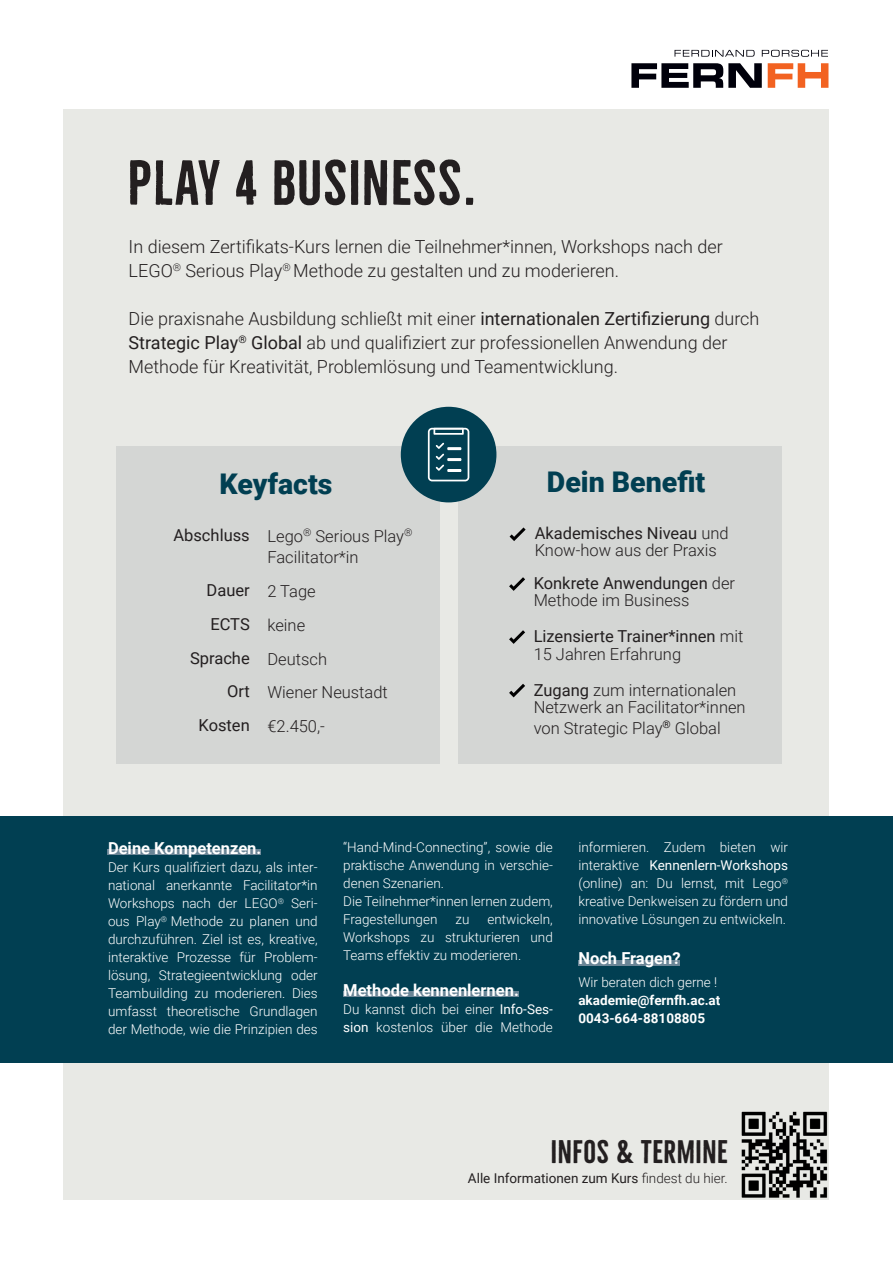
<style>
.page{position:relative;width:893px;height:1263px;background:#fff}
.page>*{position:absolute;margin:0;border:0;box-sizing:border-box;transform-origin:0 0}
.Subtitile{font:700 58.5px "Bellfort";letter-spacing:.02em;color:#231f20}
.Subtitile-2{font:700 30px "Bellfort";letter-spacing:.02em;color:#231f20}
.t1{font:900 28.5px "Roboto";color:#013f52}
.Body3_T{font:300 18px/24px "Roboto";color:#231f20}
.Body3_T-2{font:300 16.5px/16.5px "Roboto";color:#231f20}
.Body3_T-3{font:16.5px/18px "Roboto";color:#231f20}
.t2{font:700 16.5px "Roboto";color:#fff}
.t3{font:300 13.5px/18px "Roboto";color:#fff;text-align:justify}
.t4{font:700 13.5px/18px "Roboto";color:#fff}
.t5{font:13.5px "Roboto";color:#231f20}
.s1{font-weight:400}
.s2{font-weight:300}
</style>
<div class="page">
<div style="left:64px;top:110px;width:765px;height:1090px;background:#e8e9e5"></div>
<div style="left:116px;top:447px;width:324px;height:317px;background:#d4d6d4"></div>
<div style="left:458px;top:447px;width:324px;height:317px;background:#d4d6d4"></div>
<div style="left:401px;top:407px;width:95px;height:95px;background:#013f52;border-radius:50%"></div>
<svg style="left:428px;top:428px;width:41px;height:53px"></svg>
<div style="left:0;top:816px;width:893px;height:246px;background:#013f52"></div>
<svg style="left:631px;top:63px;width:131px;height:25px"></svg>
<svg style="left:768px;top:63px;width:60px;height:25px"></svg>
<svg style="left:674px;top:50px;width:81px;height:7px"></svg>
<svg style="left:762px;top:50px;width:66px;height:7px"></svg>
<svg style="left:510px;top:527px;width:16px;height:14px"></svg>
<svg style="left:509px;top:577px;width:16px;height:14px"></svg>
<svg style="left:509px;top:630px;width:16px;height:14px"></svg>
<svg style="left:509px;top:684px;width:16px;height:13px"></svg>
<img style="left:741px;top:1111px;width:87px;height:87px">
<div style="left:107px;top:849px;width:153px;height:6px;background:#6b8697"></div>
<div style="left:343px;top:991px;width:176px;height:5px;background:#6b8697"></div>
<div style="left:578px;top:960px;width:101px;height:5px;background:#6b8697"></div>
<p class="Subtitile" style="left:128px;top:148px;width:350px">play 4 BUSINESS.</p>
<p class="Body3_T" style="left:129px;top:234px;width:596px">In diesem Zertifikats-Kurs lernen die Teilnehmer*innen, Workshops nach der<br>LEGO<sup>®</sup> Serious Play<sup>®</sup> Methode zu gestalten und zu moderieren.</p>
<p class="Body3_T" style="left:129px;top:306px;width:632px">Die praxisnahe Ausbildung schließt mit einer <span class="s1">internationalen Zertifizierung</span> durch<br><span class="s1">Strategic Play</span><sup>®</sup> <span class="s1">Global</span> ab und qualifiziert zur professionellen Anwendung der<br>Methode für Kreativität, Problemlösung und Teamentwicklung.</p>
<p class="t1" style="left:220px;top:464px;width:114px">Keyfacts</p>
<p class="t1" style="left:547px;top:462px;width:160px">Dein Benefit</p>
<p class="Body3_T-3" style="left:173px;top:526px;width:78px">Abschluss</p>
<p class="Body3_T-3" style="left:207px;top:581px;width:45px">Dauer</p>
<p class="Body3_T-3" style="left:210px;top:614px;width:41px">ECTS</p>
<p class="Body3_T-3" style="left:190px;top:648px;width:61px">Sprache</p>
<p class="Body3_T-3" style="left:227px;top:682px;width:24px">Ort</p>
<p class="Body3_T-3" style="left:199px;top:716px;width:53px">Kosten</p>
<p class="Body3_T-2" style="left:267px;top:525px;width:147px;line-height:21px">Lego<sup>®</sup> Serious Play<sup>®<br></sup>Facilitator*in</p>
<p class="Body3_T-2" style="left:267px;top:582px;width:50px">2 Tage</p>
<p class="Body3_T-2" style="left:267px;top:616px;width:39px">keine</p>
<p class="Body3_T-2" style="left:267px;top:650px;width:61px">Deutsch</p>
<p class="Body3_T-2" style="left:267px;top:684px;width:122px">Wiener Neustadt</p>
<p class="Body3_T-2" style="left:267px;top:717px;width:59px">€2.450,-</p>
<p class="Body3_T-2" style="left:535px;top:524px;width:196px"><span class="s1">Akademisches Niveau</span> und<br>Know-how aus der Praxis</p>
<p class="Body3_T-2" style="left:534px;top:574px;width:203px"><span class="s1">Konkrete Anwendungen</span> der<br>Methode im Business</p>
<p class="Body3_T-3" style="left:534px;top:626px;width:211px">Lizensierte Trainer*innen <span class="s2">mit<br>15 Jahren Erfahrung</span></p>
<p class="Body3_T-2" style="left:534px;top:681px;width:213px"><span class="s1">Zugang</span> zum internationalen<br>Netzwerk an Facilitator*innen</p>
<p class="Body3_T-2" style="left:534px;top:719px;width:189px">von Strategic Play<sup>®</sup> Global</p>
<p class="t2" style="left:108px;top:837px;width:155px">Deine Kompetenzen.</p>
<p class="t3" style="left:108px;top:858px;width:211px">Der Kurs qualifiziert dazu, als inter&shy;national anerkannte Facilitator*in Workshops nach der LEGO<sup>®</sup> Seri&shy;ous Play<sup>®</sup> Methode zu planen und durchzuführen. Ziel ist es, kreative, interaktive Prozesse für Problem&shy;lösung, Strategieentwicklung oder Teambuilding zu moderieren. Dies umfasst theoretische Grundlagen der Methode, wie die Prinzipien des</p>
<p class="t3" style="left:343px;top:838px;width:211px">“Hand-Mind-Connecting”, sowie die praktische Anwendung in verschie&shy;denen Szenarien.</p>
<p class="t3" style="left:343px;top:892px;width:211px">Die Teilnehmer*innen lernen zudem,<br>Fragestellungen</p>
<p class="t3" style="left:343px;top:910px;width:211px;text-indent:144px">entwickeln, Workshops zu strukturieren und Teams effektiv zu moderieren.</p>
<p class="t2" style="left:343px;top:979px;width:177px">Methode kennenlernen.</p>
<p class="t3" style="left:343px;top:1000px;width:211px">Du kannst dich bei einer <span class="s1">Info-Ses&shy;sion</span> kostenlos über die Methode</p>
<p class="t3" style="left:455px;top:910px;width:15px">zu</p>
<p class="t3" style="left:578px;top:838px;width:211px">informieren. Zudem bieten wir interaktive <span class="s1">Kennenlern-Workshops </span>(online) an: Du lernst, mit Lego<sup>® </sup>kreative Denkweisen zu fördern und innovative Lösungen zu entwickeln.</p>
<p class="t2" style="left:578px;top:947px;width:104px">Noch Fragen?</p>
<p class="t4" style="left:578px;top:972px;width:144px"><span class="s2">Wir beraten dich gerne ! </span>akademie@fernfh.ac.at<br>0043-664-88108805</p>
<p class="Subtitile-2" style="left:551px;top:1133px;width:178px">INFOS &amp; TERMINE</p>
<p class="t5" style="left:468px;top:1169px;width:261px">Alle Informationen zum Kurs <span class="s2">findest du hier.</span></p>
</div>
